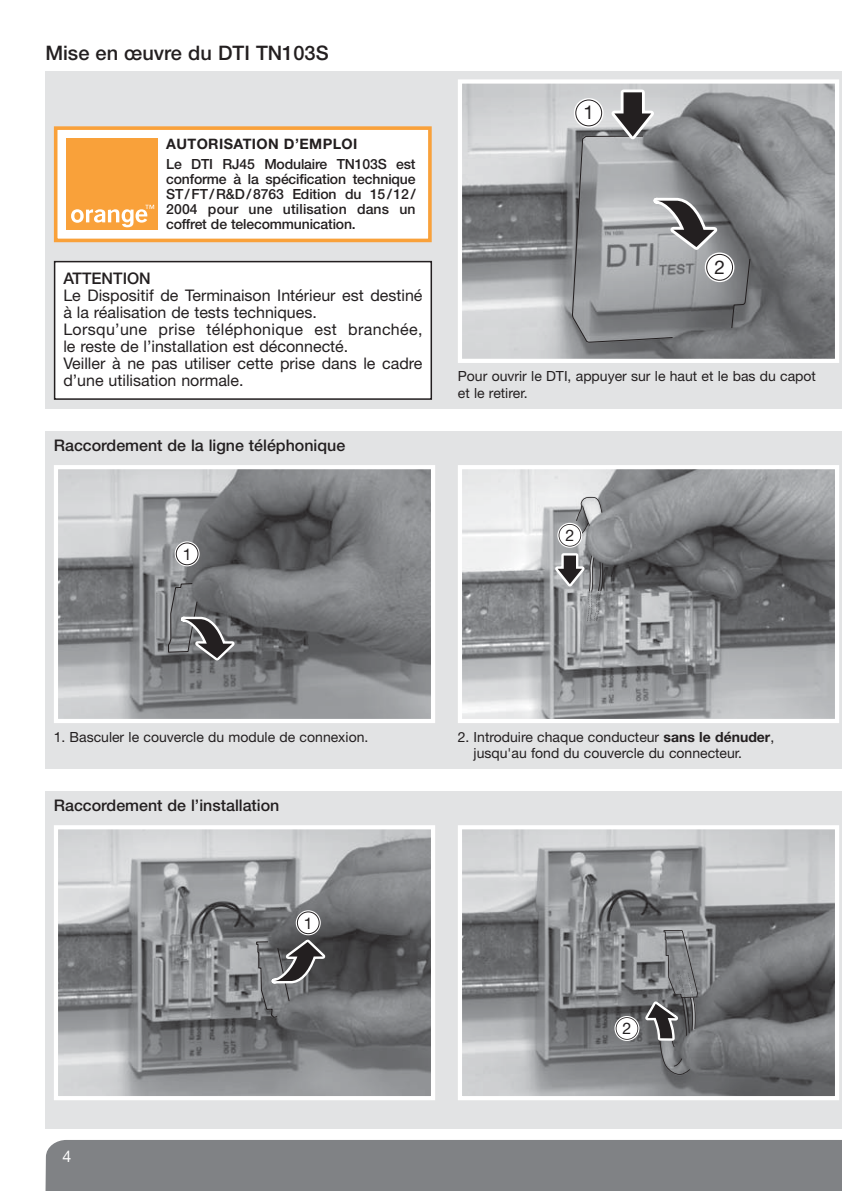
<style>
.page{position:relative;width:842px;height:1191px;background:#fff}
.page>*{position:absolute;margin:0;border:0;box-sizing:border-box;transform-origin:0 0}
.t1{font:500 20px "Helvetica Neue LT Com";color:#231f20}
.t2{font:19px "Helvetica Neue LT Com";color:#231f20}
.t3{font:16px/17px "Helvetica Neue LT Com";color:#231f20}
.t4{font:500 16px "Helvetica Neue LT Com";color:#231f20}
.t5{font:16px "Helvetica Neue LT Com";color:#fff}
.t6{font:16px "Helvetica Neue";color:#231f20}
.t7{font:700 14.4px "Helvetica Neue LT Com";letter-spacing:.03em;color:#231f20}
.t8{font:14px/17px "Helvetica Neue LT Com";color:#231f20}
.t9{font:500 14px/15px "Helvetica Neue LT Com";letter-spacing:-.01em;color:#231f20;text-align:justify}
.s1{font-weight:700}
</style>
<div class="page">
<div style="left:45px;top:791px;width:797px;height:337px;background:#e2e3e4"></div>
<div style="left:45px;top:431px;width:797px;height:337px;background:#e2e3e4"></div>
<div style="left:45px;top:71px;width:797px;height:337px;background:#e2e3e4"></div>
<img style="left:59px;top:830px;width:371px;height:265px">
<svg style="left:256px;top:885px;width:79px;height:133px;background:#77787a"></svg>
<div style="left:54px;top:825px;width:381px;height:275px;border:4px solid #fff"></div>
<img style="left:463px;top:830px;width:371px;height:265px">
<svg style="left:614px;top:1016px;width:25px;height:25px"></svg>
<svg style="left:645px;top:930px;width:53px;height:144px;background:#797a7c"></svg>
<img style="left:678px;top:976px;width:12px;height:21px">
<div style="left:458px;top:825px;width:381px;height:275px;border:4px solid #fff"></div>
<div style="left:45px;top:1140px;width:797px;height:51px;background:#808285"></div>
<img style="left:463px;top:84px;width:371px;height:274px">
<svg style="left:572px;top:87px;width:179px;height:259px;background:#919294"></svg>
<div style="left:458px;top:79px;width:381px;height:284px;border:4px solid #fff"></div>
<img style="left:463px;top:470px;width:371px;height:248px">
<img style="left:598px;top:592px;width:3px;height:28px">
<img style="left:594px;top:592px;width:4px;height:29px">
<img style="left:587px;top:592px;width:5px;height:29px">
<svg style="left:555px;top:497px;width:48px;height:95px"></svg>
<div style="left:458px;top:465px;width:381px;height:258px;border:4px solid #fff"></div>
<div style="left:55px;top:262px;width:376px;height:137px;background:#fff"></div>
<div style="left:54px;top:261px;width:378px;height:139px;border:2px solid #231f20"></div>
<img style="left:59px;top:470px;width:371px;height:248px">
<svg style="left:168px;top:583px;width:76px;height:81px;background:#6e6e70"></svg>
<div style="left:175px;top:541px;width:25px;height:25px;border:3px solid #fff;border-radius:50%"></div>
<div style="left:176px;top:543px;width:22px;height:22px;background:#fff;border-radius:50%"></div>
<div style="left:176px;top:542px;width:22px;height:23px;border:1px solid #231f20;border-radius:50%"></div>
<div style="left:54px;top:465px;width:381px;height:258px;border:4px solid #fff"></div>
<div style="left:56px;top:128px;width:374px;height:112px;background:#fff"></div>
<div style="left:54px;top:126px;width:378px;height:116px;border:4px solid #f9a13a"></div>
<div style="left:66px;top:138px;width:92px;height:92px;background:#f9a13a"></div>
<svg style="left:71px;top:205px;width:83px;height:22px"></svg>
<p class="t1" style="left:45px;top:45px;width:285px">Mise en œuvre du DTI TN103S</p>
<p class="t7" style="left:166px;top:135px;width:193px">AUTORISATION D’EMPLOI</p>
<p class="t9" style="left:166px;top:158px;width:251px">Le DTI RJ45 Modulaire TN103S est conforme à la spécification technique ST / FT / R&amp;D / 8763 Edition du 15 / 12 / 2004 pour une utilisation dans un coffret de telecommunication.</p>
<p class="t4" style="left:63px;top:272px;width:89px">ATTENTION</p>
<p class="t3" style="left:63px;top:288px;width:361px">Le Dispositif de Terminaison Intérieur est destiné à la réalisation de tests techniques.<br>Lorsqu’une prise téléphonique est branchée, le reste de l’installation est déconnecté.<br>Veiller à ne pas utiliser cette prise dans le cadre d’une utilisation normale.</p>
<p class="t4" style="left:54px;top:439px;width:293px">Raccordement de la ligne téléphonique</p>
<p class="t3" style="left:183px;top:547px;width:10px">1</p>
<p class="t2" style="left:583px;top:105px;width:12px">1</p>
<p class="t2" style="left:714px;top:260px;width:12px">2</p>
<p class="t8" style="left:458px;top:369px;width:360px">Pour ouvrir le DTI, appuyer sur le haut et le bas du capot et le retirer.</p>
<p class="t6" style="left:565px;top:529px;width:10px">2</p>
<p class="t8" style="left:54px;top:729px;width:316px">1. Basculer le couvercle du module de connexion.</p>
<p class="t4" style="left:54px;top:799px;width:227px">Raccordement de l’installation</p>
<p class="t3" style="left:304px;top:916px;width:10px">1</p>
<p class="t5" style="left:62px;top:1150px;width:10px">4</p>
<p class="t8" style="left:474px;top:730px;width:302px;line-height:16px;text-indent:-16px">2. Introduire chaque conducteur <span class="s1">sans le dénuder</span>, jusqu'au fond du couvercle du connecteur.</p>
<p class="t3" style="left:622px;top:1021px;width:10px">2</p>
</div>
